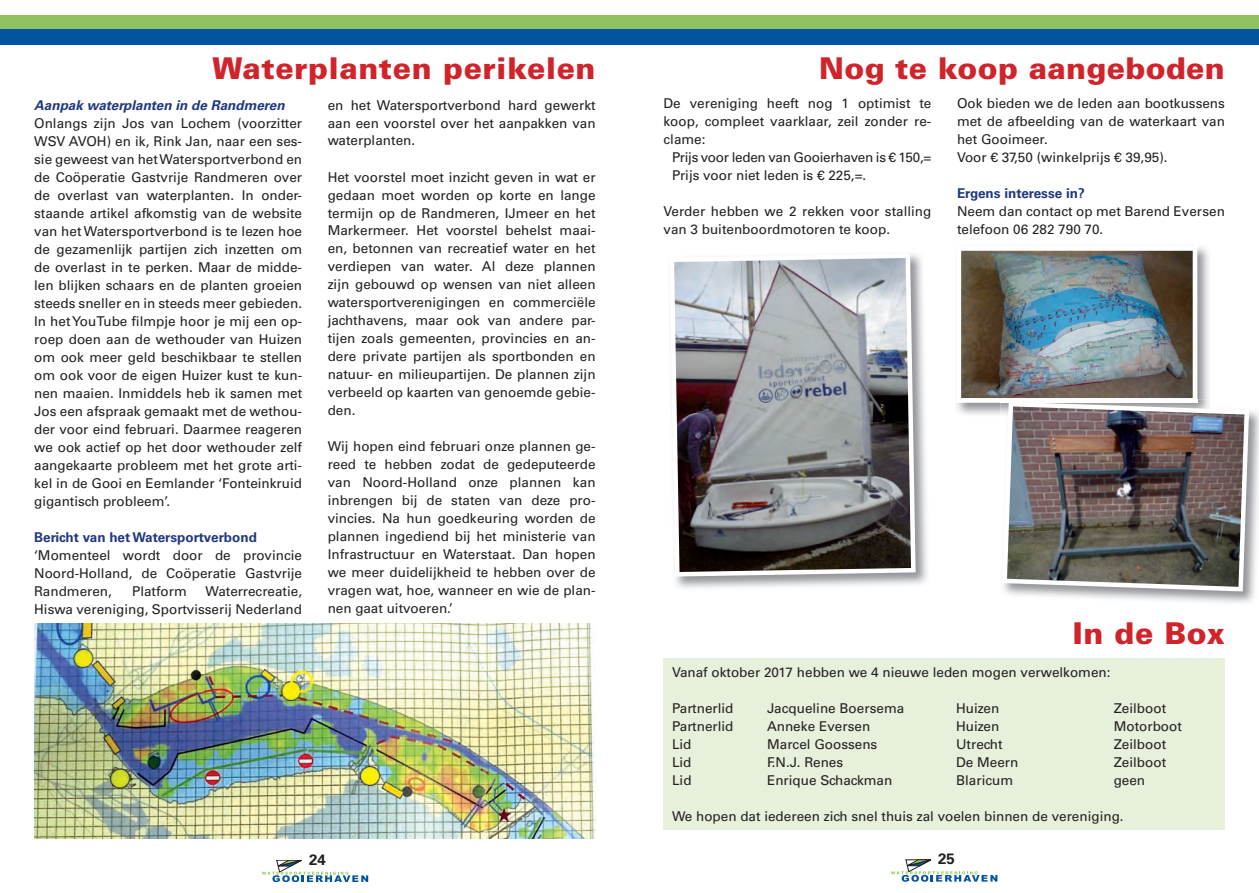
<style>
.page{position:relative;width:1259px;height:893px;background:#fff}
.page>*{position:absolute;margin:0;border:0;box-sizing:border-box;transform-origin:0 0}
.t1{font:900 30px "Univers";letter-spacing:.015em;color:#d1232a}
.t2{font:700 15px "Univers";color:#231f20}
.t3{font:13.5px/18px "Univers";color:#231f20;text-align:justify}
.t4{font:13.5px/18px "Univers";letter-spacing:-.02em;color:#231f20}
.t5{font:700 13.5px "Univers";color:#203882}
.t6{font:italic 700 13.5px "Univers";color:#203882}
</style>
<div class="page">
<div style="left:0;top:15px;width:1259px;height:15px;background:#90c25f"></div>
<div style="left:0;top:30px;width:1259px;height:15px;background:#0153a0"></div>
<svg style="left:262px;top:860px;width:106px;height:22px"></svg>
<svg style="left:891px;top:859px;width:106px;height:23px"></svg>
<img style="left:957px;top:247px;width:252px;height:168px">
<img style="left:957px;top:247px;width:240px;height:155px">
<img style="left:675px;top:255px;width:252px;height:333px">
<img style="left:674px;top:254px;width:241px;height:323px">
<img style="left:1005px;top:411px;width:254px;height:192px">
<img style="left:1000px;top:400px;width:197px;height:2px">
<img style="left:1002px;top:402px;width:247px;height:189px">
<img style="left:34px;top:623px;width:561px;height:216px">
<div style="left:663px;top:658px;width:562px;height:172px;background:#e6f0da"></div>
<h1 class="t1" style="left:212px;top:50px;width:385px">waterplanten perikelen</h1>
<p class="t6" style="left:34px;top:97px;width:252px">Aanpak waterplanten in de Randmeren</p>
<p class="t3" style="left:34px;top:114px;width:269px">Onlangs zijn Jos van Lochem (voorzitter WSV AVOH) en ik, Rink Jan, naar een ses&shy;sie geweest van het Watersportverbond en de Coöperatie Gastvrije Randmeren over de overlast van waterplanten. In onder&shy;staande artikel afkomstig van de website van het Watersportverbond is te lezen hoe de gezamenlijk partijen zich inzetten om de overlast in te perken. Maar de midde&shy;len blijken schaars en de planten groeien steeds sneller en in steeds meer gebieden.<br>In het YouTube filmpje hoor je mij een op&shy;roep doen aan de wethouder van Huizen om ook meer geld beschikbaar te stellen om ook voor de eigen Huizer kust te kun&shy;nen maaien. Inmiddels heb ik samen met Jos een afspraak gemaakt met de wethou&shy;der voor eind februari. Daarmee reageren we ook actief op het door wethouder zelf aangekaarte probleem met het grote arti&shy;kel in de Gooi en Eemlander ‘Fonteinkruid gigantisch probleem’.</p>
<p class="t5" style="left:34px;top:529px;width:224px">Bericht van het Watersportverbond</p>
<p class="t3" style="left:34px;top:546px;width:269px">‘Momenteel wordt door de provincie Noord-Holland, de Coöperatie Gastvrije Randmeren,</p>
<p class="t3" style="left:132px;top:582px;width:56px">Platform</p>
<p class="t3" style="left:34px;top:582px;width:269px;text-align:right">Waterrecreatie,<br>Hiswa vereniging, Sportvisserij Nederland</p>
<p class="t3" style="left:328px;top:96px;width:269px">en het Watersportverbond hard gewerkt aan een voorstel over het aanpakken van waterplanten.</p>
<p class="t3" style="left:328px;top:168px;width:269px">Het voorstel moet inzicht geven in wat er gedaan moet worden op korte en lange termijn op de Randmeren, IJmeer en het Markermeer. Het voorstel behelst maai&shy;en, betonnen van recreatief water en het verdiepen van water. Al deze plannen zijn gebouwd op wensen van niet alleen watersportverenigingen en commerciële jachthavens, maar ook van andere par&shy;tijen zoals gemeenten, provincies en an&shy;dere private partijen als sportbonden en natuur- en milieupartijen. De plannen zijn verbeeld op kaarten van genoemde gebie&shy;den.</p>
<p class="t3" style="left:328px;top:438px;width:269px">Wij hopen eind februari onze plannen ge&shy;reed te hebben zodat de gedeputeerde van Noord-Holland onze plannen kan inbrengen bij de staten van deze pro&shy;vincies. Na hun goedkeuring worden de plannen ingediend bij het ministerie van Infrastructuur en Waterstaat. Dan hopen we meer duidelijkheid te hebben over de vragen wat, hoe, wanneer en wie de plan&shy;nen gaat uitvoeren.’</p>
<h1 class="t1" style="left:819px;top:50px;width:407px">nog te koop aangeboden</h1>
<p class="t3" style="left:663px;top:94px;width:269px">De vereniging heeft nog 1 optimist te koop, compleet vaarklaar, zeil zonder re&shy;clame:</p>
<p class="t4" style="left:672px;top:148px;width:261px">Prijs voor leden van Gooierhaven is € 150,=<br>Prijs voor niet leden is € 225,=.</p>
<p class="t3" style="left:663px;top:202px;width:269px">Verder hebben we 2 rekken voor stalling van 3 buitenboordmotoren te koop.</p>
<p class="t3" style="left:957px;top:94px;width:269px;text-align:left">Ook bieden we de leden aan bootkussens met de afbeelding van de waterkaart van het Gooimeer.<br>Voor € 37,50 (winkelprijs € 39,95).</p>
<p class="t5" style="left:957px;top:185px;width:129px">Ergens interesse in?</p>
<p class="t3" style="left:957px;top:202px;width:269px">Neem dan contact op met Barend Eversen telefoon 06 282 790 70.</p>
<h1 class="t1" style="left:1072px;top:614px;width:154px">in de box</h1>
<p class="t3" style="left:672px;top:663px;width:440px">Vanaf oktober 2017 hebben we 4 nieuwe leden mogen verwelkomen:</p>
<p class="t3" style="left:672px;top:699px;width:63px">Partnerlid</p>
<p class="t3" style="left:767px;top:699px;width:139px">Jacqueline Boersema</p>
<p class="t3" style="left:956px;top:699px;width:45px">Huizen</p>
<p class="t3" style="left:1113px;top:699px;width:54px">Zeilboot</p>
<p class="t3" style="left:672px;top:717px;width:63px">Partnerlid</p>
<p class="t3" style="left:767px;top:717px;width:105px">Anneke Eversen</p>
<p class="t3" style="left:956px;top:717px;width:45px">Huizen</p>
<p class="t3" style="left:1113px;top:717px;width:70px">Motorboot</p>
<p class="t3" style="left:672px;top:735px;width:21px">Lid</p>
<p class="t3" style="left:767px;top:735px;width:112px">Marcel Goossens</p>
<p class="t3" style="left:956px;top:735px;width:48px">Utrecht</p>
<p class="t3" style="left:1113px;top:735px;width:54px">Zeilboot</p>
<p class="t3" style="left:672px;top:753px;width:21px">Lid</p>
<p class="t3" style="left:767px;top:753px;width:78px">F.N.J. Renes</p>
<p class="t3" style="left:956px;top:753px;width:64px">De Meern</p>
<p class="t3" style="left:1113px;top:753px;width:54px">Zeilboot</p>
<p class="t3" style="left:672px;top:771px;width:21px">Lid</p>
<p class="t3" style="left:767px;top:771px;width:127px">Enrique Schackman</p>
<p class="t3" style="left:956px;top:771px;width:59px">Blaricum</p>
<p class="t3" style="left:1113px;top:771px;width:33px">geen</p>
<p class="t3" style="left:672px;top:807px;width:453px">We hopen dat iedereen zich snel thuis zal voelen binnen de vereniging.</p>
<p class="t2" style="left:309px;top:851px;width:18px">24</p>
<p class="t2" style="left:938px;top:850px;width:18px">25</p>
</div>
